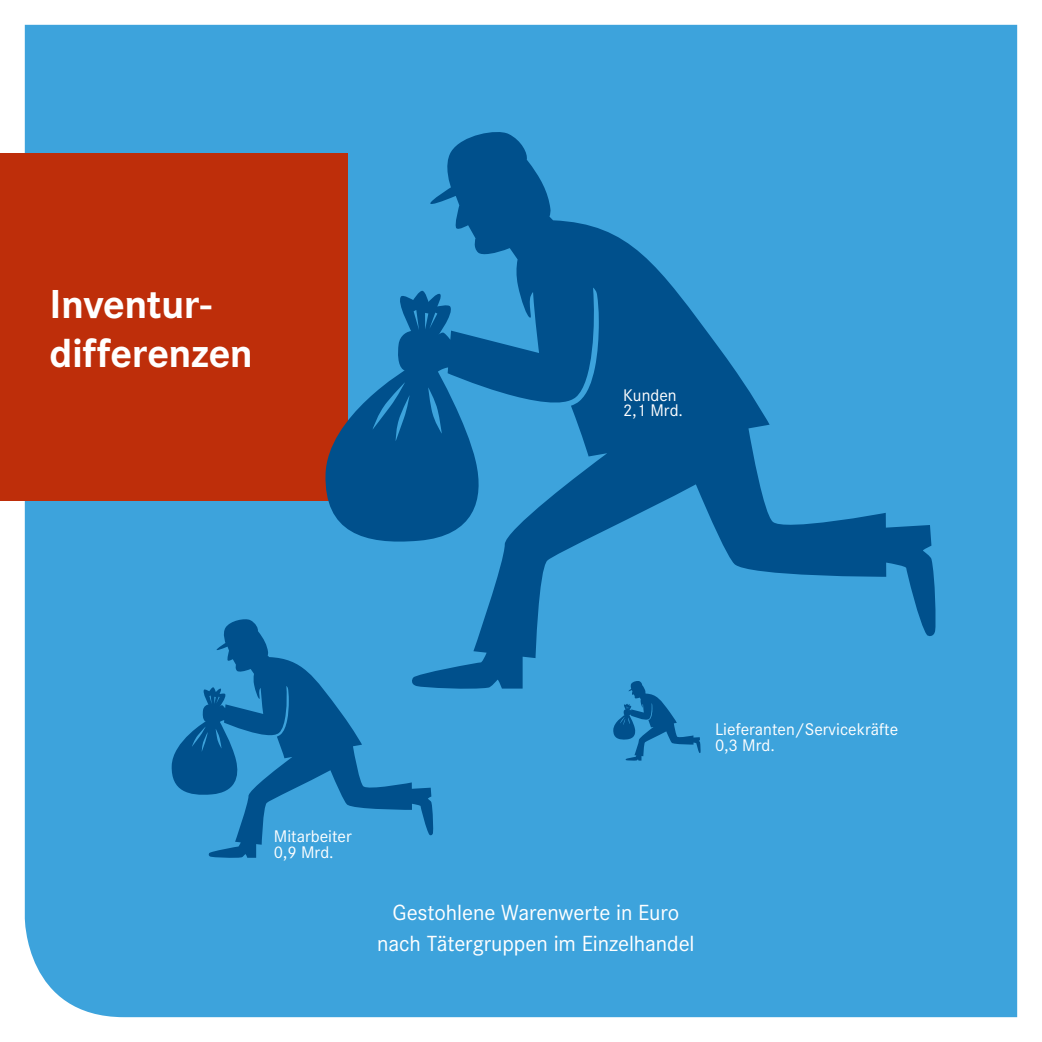
<style>
.page{position:relative;width:1042px;height:1042px;background:#fff}
.page>*{position:absolute;margin:0;border:0;box-sizing:border-box;transform-origin:0 0}
.t1{font:700 42px/49px "Corporate S";letter-spacing:-.01em;color:#fff}
.t2{font:22.75px/30.6px "Corporate S";letter-spacing:-.005em;color:#fff;text-align:center}
.t3{font:17.5px/15.8px "Corporate S";color:#fff}
</style>
<div class="page">
<div style="left:25px;top:25px;width:992px;height:992px;background:#3da3dc"></div>
<div style="left:0;top:154px;width:347px;height:347px;background:#be2e0a"></div>
<svg style="left:397px;top:128px;width:539px;height:562px;background:#2a8ac4"></svg>
<svg style="left:324px;top:290px;width:161px;height:255px;background:#246699"></svg>
<svg style="left:202px;top:618px;width:231px;height:240px;background:#2a8ac3"></svg>
<svg style="left:171px;top:687px;width:69px;height:109px;background:#1871ac"></svg>
<svg style="left:613px;top:680px;width:87px;height:81px;background:#2a89c3"></svg>
<h1 class="t1" style="left:50px;top:280px;width:205px">Inventur&shy;differenzen</h1>
<p class="t3" style="left:623px;top:387px;width:61px">Kunden<br>2,1 Mrd.</p>
<p class="t3" style="left:715px;top:721px;width:185px">Lieferanten/Servicekräfte<br>0,3 Mrd.</p>
<p class="t3" style="left:274px;top:828px;width:79px">Mitarbeiter<br>0,9 Mrd.</p>
<h2 class="t2" style="left:377px;top:897px;width:319px">Gestohlene Warenwerte in Euro nach Tätergruppen im Einzelhandel</h2>
</div>
